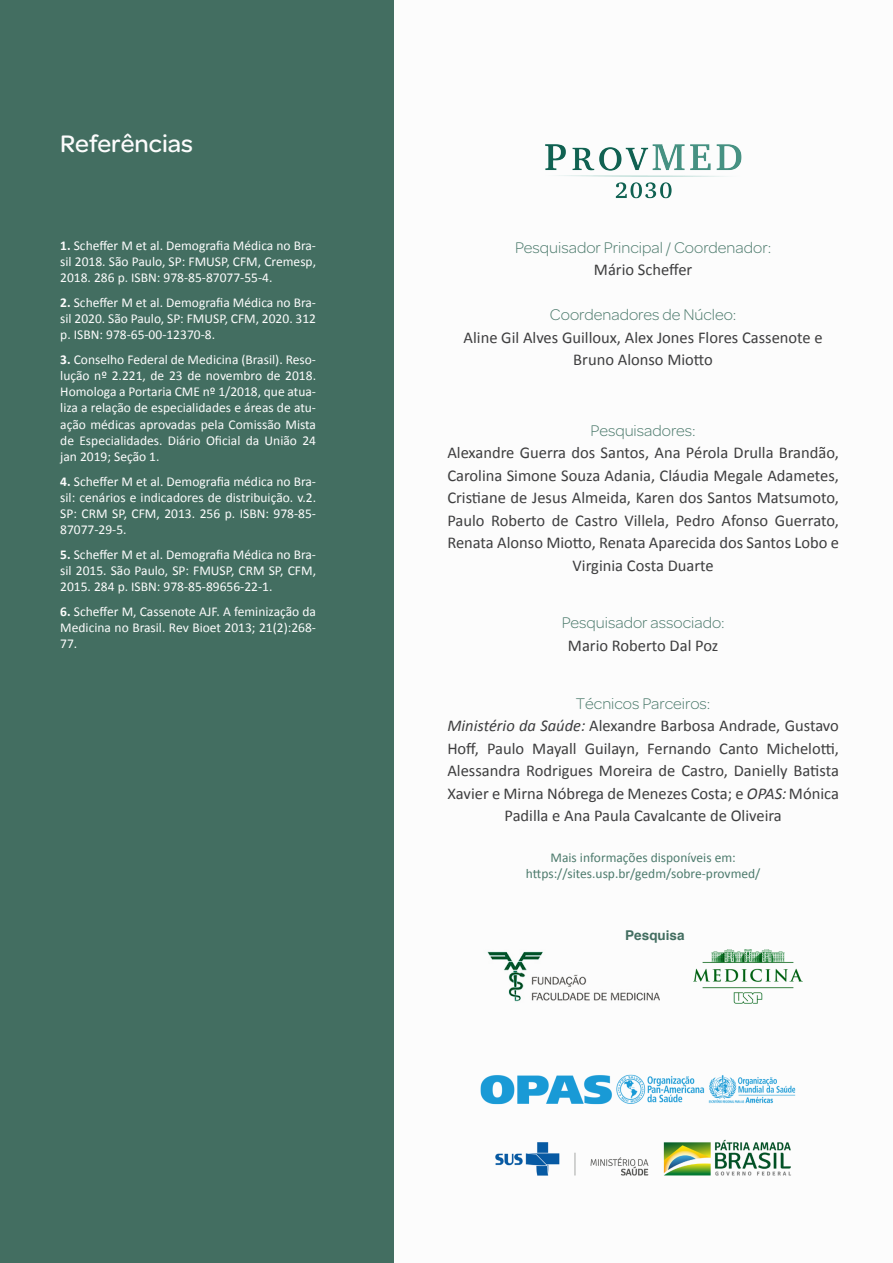
<style>
.page{position:relative;width:893px;height:1263px;background:#fff}
.page>*{position:absolute;margin:0;border:0;box-sizing:border-box;transform-origin:0 0}
._01_-_Título_Box_Lev{font:500 25.5px "Avid Omnes";color:#fcfcfc}
._01_-_Texto_Leve_e_M{font:16.5px/22.5px "Calibri";color:#3e3e3f;text-align:center}
._01_-_Ficha_Técnica{font:300 16.5px "Avid Omnes";color:#4d7b6d}
._01_-_Ficha_Técnica-2{font:16.5px "Calibri";color:#3e3e3f}
._01_-_Referencias_Le{font:13.5px/16.2px "Calibri";color:#fcfcfc;text-align:justify}
._01_-_Texto_PQ_Link{font:13.5px/16.5px "Calibri";color:#4d7b6d;text-align:center}
._01_-_Pesquisa_Logos{font:700 13.5px "Helvetica";color:#436e61}
.s1{font-weight:700}
.s2{font-style:italic}
</style>
<div class="page">
<img style="left:481px;top:1074px;width:315px;height:31px">
<div style="left:0;top:0;width:393px;height:1263px;background:#436e61"></div>
<img style="left:694px;top:949px;width:108px;height:55px">
<img style="left:487px;top:951px;width:172px;height:51px">
<img style="left:545px;top:144px;width:197px;height:55px">
<img style="left:495px;top:1139px;width:296px;height:37px">
<p class="_01_-_Título_Box_Lev" style="left:60px;top:126px;width:134px">Referências</p>
<p class="_01_-_Referencias_Le" style="left:60px;top:237px;width:257px"><span class="s1">1.</span> Scheffer M et al. Demografia Médica no Bra&shy;sil 2018. São Paulo, SP: FMUSP, CFM, Cremesp, 2018. 286 p. ISBN: 978-85-87077-55-4.</p>
<p class="_01_-_Referencias_Le" style="left:60px;top:294px;width:257px"><span class="s1">2.</span> Scheffer M et al. Demografia Médica no Bra&shy;sil 2020. São Paulo, SP: FMUSP, CFM, 2020. 312 p. ISBN: 978-65-00-12370-8.</p>
<p class="_01_-_Referencias_Le" style="left:60px;top:351px;width:257px"><span class="s1">3.</span> Conselho Federal de Medicina (Brasil). Reso&shy;lução nº 2.221, de 23 de novembro de 2018.<br>Homologa a Portaria CME nº 1/2018, que atua&shy;liza a relação de especialidades e áreas de atu&shy;ação médicas aprovadas pela Comissão Mista de Especialidades. Diário Oficial da União 24 jan 2019; Seção 1.</p>
<p class="_01_-_Referencias_Le" style="left:60px;top:473px;width:257px"><span class="s1">4.</span> Scheffer M et al. Demografia médica no Bra&shy;sil: cenários e indicadores de distribuição. v.2.<br>SP: CRM SP, CFM, 2013. 256 p. ISBN: 978-85- 87077-29-5.</p>
<p class="_01_-_Referencias_Le" style="left:60px;top:546px;width:257px"><span class="s1">5.</span> Scheffer M et al. Demografia Médica no Bra&shy;sil 2015. São Paulo, SP: FMUSP, CRM SP, CFM, 2015. 284 p. ISBN: 978-85-89656-22-1.</p>
<p class="_01_-_Referencias_Le" style="left:60px;top:603px;width:257px"><span class="s1">6.</span> Scheffer M, Cassenote AJF. A feminização da Medicina no Brasil. Rev Bioet 2013; 21(2):268- 77.</p>
<p class="_01_-_Ficha_Técnica" style="left:515px;top:236px;width:258px">Pesquisador Principal / Coordenador:</p>
<p class="_01_-_Ficha_Técnica-2" style="left:594px;top:259px;width:100px">Mário Scheffer</p>
<p class="_01_-_Ficha_Técnica" style="left:550px;top:304px;width:188px">Coordenadores de Núcleo:</p>
<p class="_01_-_Texto_Leve_e_M" style="left:464px;top:326px;width:361px">Aline Gil Alves Guilloux, Alex Jones Flores Cassenote e<br>Bruno Alonso Miotto</p>
<p class="_01_-_Ficha_Técnica" style="left:590px;top:419px;width:107px">Pesquisadores:</p>
<p class="_01_-_Texto_Leve_e_M" style="left:447px;top:441px;width:393px">Alexandre Guerra dos Santos, Ana Pérola Drulla Brandão, Carolina Simone Souza Adania, Cláudia Megale Adametes, Cristiane de Jesus Almeida, Karen dos Santos Matsumoto, Paulo Roberto de Castro Villela, Pedro Afonso Guerrato, Renata Alonso Miotto, Renata Aparecida dos Santos Lobo e Virginia Costa Duarte</p>
<p class="_01_-_Ficha_Técnica" style="left:562px;top:612px;width:164px">Pesquisador associado:</p>
<p class="_01_-_Texto_Leve_e_M" style="left:568px;top:634px;width:152px">Mario Roberto Dal Poz</p>
<p class="_01_-_Ficha_Técnica" style="left:576px;top:692px;width:136px">Técnicos Parceiros:</p>
<p class="_01_-_Texto_Leve_e_M" style="left:447px;top:714px;width:393px"><span class="s2">Ministério da Saúde:</span> Alexandre Barbosa Andrade, Gustavo Hoff, Paulo Mayall Guilayn, Fernando Canto Michelotti, Alessandra Rodrigues Moreira de Castro, Danielly Batista Xavier e Mirna Nóbrega de Menezes Costa; e <span class="s2">OPAS:</span> Mónica Padilla e Ana Paula Cavalcante de Oliveira</p>
<p class="_01_-_Texto_PQ_Link" style="left:526px;top:849px;width:236px">Mais informações disponíveis em: https://sites.usp.br/gedm/sobre-provmed/</p>
<p class="_01_-_Pesquisa_Logos" style="left:625px;top:925px;width:61px">Pesquisa</p>
</div>
